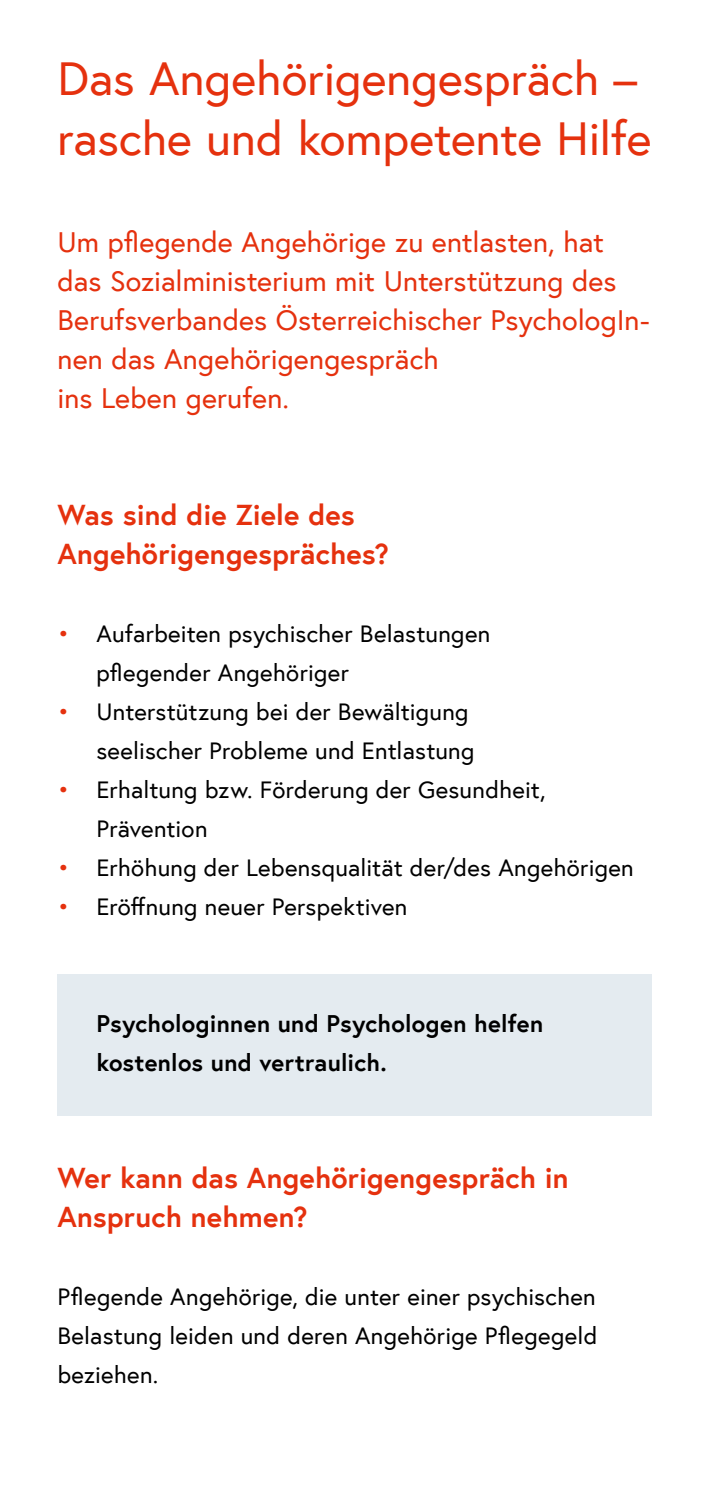
<style>
.page{position:relative;width:709px;height:1489px;background:#fff}
.page>*{position:absolute;margin:0;border:0;box-sizing:border-box;transform-origin:0 0}
.h1_ohne_Nummerierung{font:47.5px/60px "Europa Austria";color:#e5310e}
.p_Introtext{font:28.75px/39px "Europa Austria";color:#e5310e}
.h2_ohne_Nummerierung{font:700 28.75px/39px "Europa Austria";letter-spacing:.01em;color:#e5310e}
.t1{font:24px/39px "Europa Austria";letter-spacing:.01em;color:#000}
.Infobox_p_Infobox{font:700 24px/39px "Europa Austria";letter-spacing:.01em;color:#000}
.s1{color:#e5310e}
</style>
<div class="page">
<div style="left:57px;top:974px;width:594px;height:141px;background:#e4ebf0"></div>
<h1 class="h1_ohne_Nummerierung" style="left:57px;top:47px;width:595px">Das Angehörigengespräch – rasche und kompetente Hilfe</h1>
<p class="p_Introtext" style="left:57px;top:222px;width:594px">Um pflegende Angehörige zu entlasten, hat das Sozialministerium mit Unterstützung des Berufsverbandes Österreichischer PsychologIn&shy;nen das Angehörigengespräch<br>ins Leben gerufen.</p>
<h2 class="h2_ohne_Nummerierung" style="left:57px;top:495px;width:333px">Was sind die Ziele des<br>Angehörigengespräches?</h2>
<p class="t1" style="left:96px;top:614px;width:395px;text-indent:-39px"><span class="s1">•</span> Aufarbeiten psychischer Belastungen pflegender Angehöriger</p>
<p class="t1" style="left:57px;top:692px;width:418px;text-align:right"><span class="s1">•</span> Unterstützung bei der Bewältigung seelischer Probleme und Entlastung</p>
<p class="t1" style="left:96px;top:770px;width:450px;text-indent:-39px"><span class="s1">•</span> Erhaltung bzw. Förderung der Gesundheit,<br>Prävention</p>
<p class="t1" style="left:57px;top:848px;width:578px"><span class="s1">•</span> Erhöhung der Lebensqualität der/des Angehörigen</p>
<p class="t1" style="left:57px;top:887px;width:351px"><span class="s1">•</span> Eröffnung neuer Perspektiven</p>
<p class="Infobox_p_Infobox" style="left:96px;top:1003px;width:448px">Psychologinnen und Psychologen helfen kostenlos und vertraulich.</p>
<h2 class="h2_ohne_Nummerierung" style="left:57px;top:1157px;width:513px">Wer kann das Angehörigengespräch in<br>Anspruch nehmen?</h2>
<p class="t1" style="left:57px;top:1276px;width:541px;text-align:justify">Pflegende Angehörige, die unter einer psychischen Belastung leiden und deren Angehörige Pflegegeld beziehen.</p>
</div>
